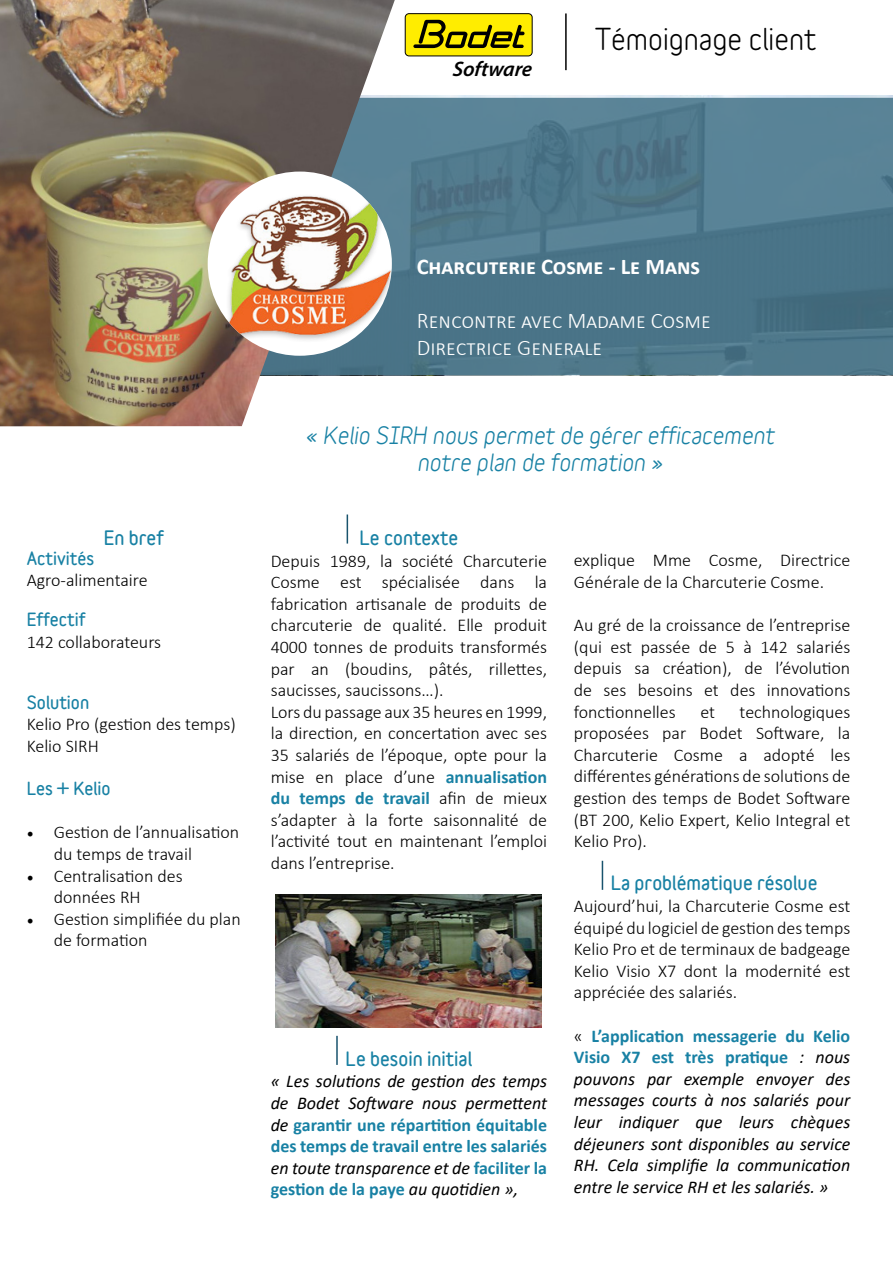
<style>
.page{position:relative;width:893px;height:1263px;background:#fff}
.page>*{position:absolute;margin:0;border:0;box-sizing:border-box;transform-origin:0 0}
.t1{font:700 28.5px "Variable";color:#000}
.t2{font:22.5px/27px "Variable Regular 5";color:#1881a4;text-align:center}
.t3{font:300 22.5px/27px "Calibri";color:#fff}
.t4{font:700 22.5px "Calibri";color:#fff}
.t5{font:italic 600 21px "Myriad Pro";color:#000}
.t6{font:300 18px/21.6px "Calibri";color:#000}
.t7{font:italic 18px/21.6px "Calibri";color:#000;text-align:justify}
.t8{font:18px "Variable Regular 4";color:#1881a4}
.t9{font:16.5px "Variable Regular 4";color:#1881a4}
.s1{font-family:"Minion Pro";font-weight:400}
.s2{font-weight:700;color:#1881a4}
.s3{font-weight:700;font-style:normal;color:#1881a4}
.s4{font-weight:300;font-style:normal}
</style>
<div class="page">
<svg style="left:395px;top:98px;width:498px;height:277px;background:#4f788c"></svg>
<hr style="left:565px;top:13px;width:2px;height:57px;background:#000">
<div style="left:405px;top:14px;width:127px;height:42px;background:#ffed00;border-radius:4px"></div>
<div style="left:405px;top:13px;width:127px;height:43px;border:1px solid #000;border-radius:4px"></div>
<svg style="left:413px;top:20px;width:112px;height:28px"></svg>
<img style="left:276px;top:894px;width:266px;height:133px">
<hr style="left:347px;top:514px;width:1px;height:30px;background:#19536d">
<svg style="left:602px;top:861px;width:1px;height:29px"></svg>
<hr style="left:336px;top:1036px;width:2px;height:29px;background:#19536d">
<img style="left:0;top:0;width:395px;height:426px">
<div style="left:208px;top:172px;width:184px;height:184px;background:#fff;border-radius:50%"></div>
<img style="left:218px;top:193px;width:174px;height:152px">
<p class="t5" style="left:452px;top:55px;width:83px">Software</p>
<h1 class="t1" style="left:595px;top:28px;width:223px">Témoignage client</h1>
<p class="t8" style="left:104px;top:524px;width:61px">En bref</p>
<p class="t9" style="left:27px;top:545px;width:69px">Activités</p>
<p class="t6" style="left:27px;top:569px;width:122px">Agro-alimentaire</p>
<p class="t9" style="left:27px;top:607px;width:60px">Effectif</p>
<p class="t6" style="left:27px;top:631px;width:136px">142 collaborateurs</p>
<p class="t9" style="left:27px;top:689px;width:64px">Solution</p>
<p class="t6" style="left:27px;top:713px;width:211px">Kelio Pro (gestion des temps)<br>Kelio SIRH</p>
<p class="t9" style="left:27px;top:776px;width:86px">Les + Kelio</p>
<p class="t6" style="left:54px;top:821px;width:187px;text-indent:-27px"><span class="s1">•</span> Gestion de l’annualisation du temps de travail</p>
<p class="t6" style="left:54px;top:865px;width:130px;text-indent:-27px"><span class="s1">•</span> Centralisation des données RH</p>
<p class="t6" style="left:54px;top:908px;width:189px;text-indent:-27px"><span class="s1">•</span> Gestion simplifiée du plan de formation</p>
<p class="t4" style="left:417px;top:251px;width:285px">Charcuterie Cosme - Le Mans</p>
<p class="t3" style="left:417px;top:307px;width:296px">Rencontre avec Madame Cosme<br>Directrice Generale</p>
<p class="t2" style="left:305px;top:420px;width:470px">« Kelio SIRH nous permet de gérer efficacement notre plan de formation »</p>
<p class="t8" style="left:360px;top:524px;width:100px">Le contexte</p>
<p class="t6" style="left:271px;top:550px;width:278px">Depuis 1989, la société Charcuterie Cosme est spécialisée dans la fabrication artisanale de produits de charcuterie de qualité. Elle produit 4000 tonnes de produits transformés par an (boudins, pâtés, rillettes, saucisses, saucissons…).<br>Lors du passage aux 35 heures en 1999, la direction, en concertation avec ses 35 salariés de l’époque, opte pour la mise en place d’une <span class="s2">annualisation du temps de travail</span> afin de mieux s’adapter à la forte saisonnalité de l’activité tout en maintenant l’emploi dans l’entreprise.</p>
<p class="t8" style="left:346px;top:1044px;width:128px">Le besoin initial</p>
<p class="t7" style="left:271px;top:1070px;width:278px">« Les solutions de gestion des temps de Bodet Software nous permettent de <span class="s3">garantir une répartition équitable des temps de travail entre les salariés </span>en toute transparence et de <span class="s3">faciliter la gestion de la paye</span> au quotidien »,</p>
<p class="t6" style="left:574px;top:549px;width:278px">explique Mme Cosme, Directrice<br>Générale de la Charcuterie Cosme.</p>
<p class="t6" style="left:574px;top:614px;width:278px;text-align:justify">Au gré de la croissance de l’entreprise (qui est passée de 5 à 142 salariés depuis sa création), de l’évolution de ses besoins et des innovations fonctionnelles</p>
<p class="t6" style="left:574px;top:701px;width:278px;text-align:justify;text-indent:166px">technologiques proposées par Bodet Software, la Charcuterie Cosme a adopté les différentes générations de solutions de gestion des temps de Bodet Software (BT 200, Kelio Expert, Kelio Integral et Kelio Pro).</p>
<p class="t8" style="left:611px;top:869px;width:208px">La problématique résolue</p>
<p class="t6" style="left:574px;top:895px;width:278px;text-align:justify">Aujourd’hui, la Charcuterie Cosme est équipé du logiciel de gestion des temps Kelio Pro et de terminaux de badgeage Kelio Visio X7 dont la modernité est appréciée des salariés.</p>
<p class="t7" style="left:574px;top:1024px;width:278px"><span class="s4">«</span> <span class="s3">L’application messagerie du Kelio Visio X7 est très pratique</span> : nous pouvons par exemple envoyer des messages courts à nos salariés pour leur indiquer que leurs chèques déjeuners sont disponibles au service RH. Cela simplifie la communication entre le service RH et les salariés. »</p>
<p class="t6" style="left:700px;top:701px;width:16px">et</p>
</div>
